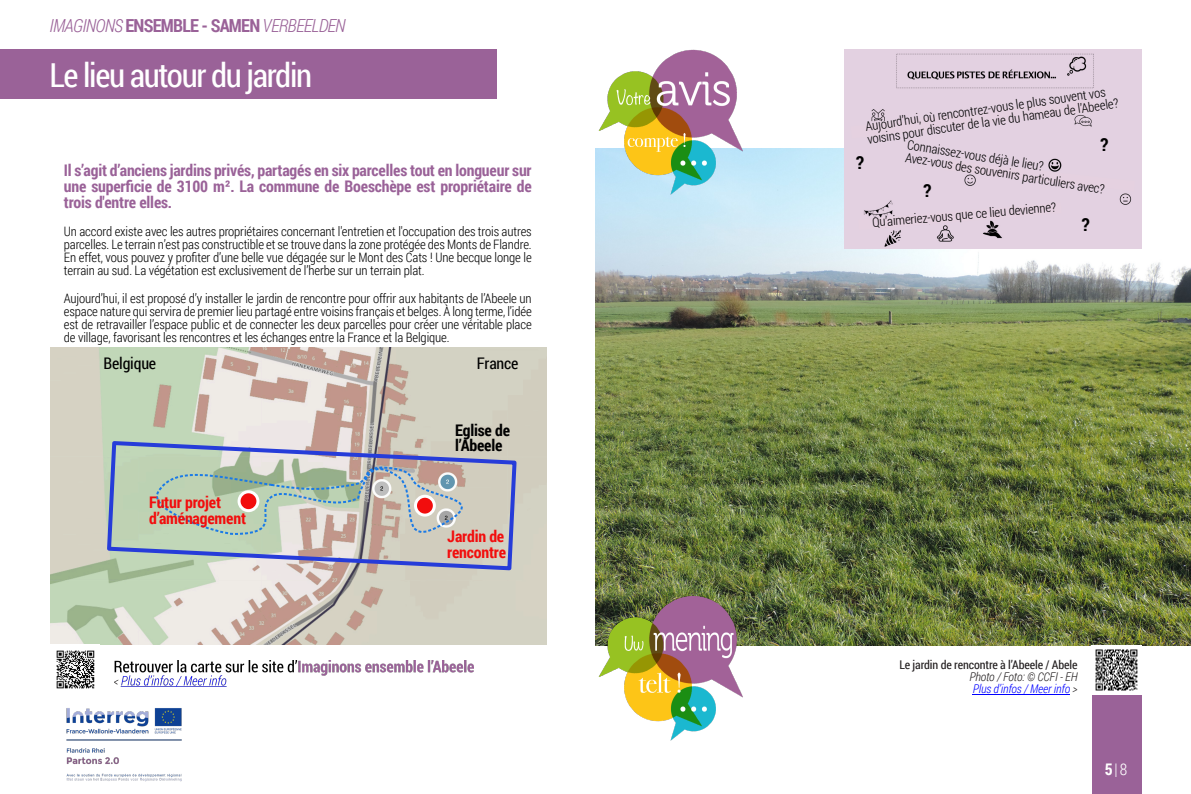
<style>
.page{position:relative;width:1191px;height:794px;background:#fff}
.page>*{position:absolute;margin:0;border:0;box-sizing:border-box;transform-origin:0 0}
.t1{font:33px "Roboto Condensed";letter-spacing:-.04em;color:#fff}
.t2{font:italic 300 18px "Roboto Condensed";letter-spacing:-.04em;color:#9a6298}
.t3{font:700 18px "Roboto Condensed";color:#000}
.t4{font:700 16px/16px "Roboto Condensed";letter-spacing:-.01em;color:#9a6298;text-align:justify}
.t5{font:700 16px/16px "Roboto Condensed";letter-spacing:-.01em;color:#f20d0d}
.t6{font:700 16px/15px "Roboto Condensed";letter-spacing:-.01em;color:#000}
.t7{font:16px "Roboto Condensed";letter-spacing:-.01em;color:#000}
.t8{font:300 16px "Roboto Condensed";color:#fff}
.t9{font:300 13px/13px "Roboto Condensed";letter-spacing:-.01em;color:#000;text-align:justify}
.t10{font:italic 300 12px/12px "Roboto Condensed";letter-spacing:-.01em;color:#231f20}
.t11{font:12px "Roboto Condensed";letter-spacing:-.01em;color:#231f20}
.s1{font-weight:700;font-style:normal}
.s2{color:#00f}
.s3{font-weight:700}
</style>
<div class="page">
<div style="left:0;top:50px;width:496px;height:49px;background:#9a6298"></div>
<img style="left:66px;top:708px;width:116px;height:74px">
<img style="left:51px;top:347px;width:495px;height:298px">
<svg style="left:105px;top:439px;width:414px;height:133px;background:#b8bdb9"></svg>
<img style="left:56px;top:650px;width:39px;height:39px">
<img style="left:114px;top:660px;width:359px;height:27px">
<div style="left:1091px;top:694px;width:50px;height:100px;background:#9a6298"></div>
<img style="left:595px;top:149px;width:596px;height:496px">
<hr style="left:972px;top:694px;width:98px;height:1px;background:#00f">
<img style="left:1095px;top:649px;width:43px;height:42px">
<img style="left:595px;top:50px;width:149px;height:148px">
<img style="left:595px;top:595px;width:149px;height:146px">
<div style="left:844px;top:50px;width:297px;height:198px;background:#e3d1e1"></div>
<div style="left:850px;top:99px;width:249px;height:39px;background:#e3d1e1"></div>
<div style="left:858px;top:202px;width:203px;height:28px;background:#e3d1e1"></div>
<div style="left:945px;top:160px;width:190px;height:31px;background:#e3d1e1"></div>
<h2 class="t2" style="left:50px;top:13px;width:297px">IMAGINONS <span class="s1">ENSEMBLE - SAMEN</span> VERBEELDEN</h2>
<h1 class="t1" style="left:50px;top:52px;width:264px">Le lieu autour du jardin</h1>
<p class="t4" style="left:64px;top:162px;width:469px">Il s’agit d’anciens jardins privés, partagés en six parcelles tout en longueur sur une superficie de 3100 m². La commune de Boeschèpe est propriétaire de trois d'entre elles.</p>
<p class="t9" style="left:64px;top:224px;width:469px">Un accord existe avec les autres propriétaires concernant l'entretien et l'occupation des trois autres parcelles. Le terrain n’est pas constructible et se trouve dans la zone protégée des Monts de Flandre.<br>En effet, vous pouvez y profiter d’une belle vue dégagée sur le Mont des Cats ! Une becque longe le terrain au sud. La végétation est exclusivement de l’herbe sur un terrain plat.</p>
<p class="t9" style="left:64px;top:291px;width:469px">Aujourd’hui, il est proposé d’y installer le jardin de rencontre pour offrir aux habitants de l’Abeele un espace nature qui servira de premier lieu partagé entre voisins français et belges. À long terme, l’idée est de retravailler l’espace public et de connecter les deux parcelles pour créer une véritable place de village, favorisant les rencontres et les échanges entre la France et la Belgique.</p>
<p class="t7" style="left:103px;top:352px;width:54px">Belgique</p>
<p class="t7" style="left:477px;top:352px;width:43px">France</p>
<p class="t5" style="left:149px;top:494px;width:98px">Futur projet d’aménagement</p>
<p class="t6" style="left:455px;top:422px;width:56px">Eglise de l’Abeele</p>
<p class="t5" style="left:447px;top:528px;width:60px">Jardin de rencontre</p>
<p class="t9" style="left:864px;top:119px;width:255px;rotate:-8deg">Aujourd’hui, où rencontrez-vous le plus souvent vos voisins pour discuter de la vie du hameau de l’Abeele?</p>
<h2 class="t3" style="left:1100px;top:132px;width:9px">?</h2>
<p class="t9" style="left:908px;top:137px;width:203px;rotate:9deg">Connaissez-vous déjà le lieu?<br>Avez-vous des souvenirs particuliers avec?</p>
<h2 class="t3" style="left:856px;top:150px;width:9px">?</h2>
<h2 class="t3" style="left:923px;top:178px;width:9px">?</h2>
<p class="t9" style="left:871px;top:216px;width:186px;rotate:-5deg">Qu’aimeriez-vous que ce lieu devienne?</p>
<h2 class="t3" style="left:1081px;top:212px;width:9px">?</h2>
<p class="t11" style="left:899px;top:656px;width:180px">Le jardin de rencontre à l’Abeele / Abele</p>
<p class="t10" style="left:969px;top:670px;width:110px">Photo / Foto: © CCFI - EH<br><span class="s2">Plus d’infos / Meer info</span> &gt;</p>
<p class="t8" style="left:1104px;top:758px;width:24px"><span class="s3">5</span>|8</p>
</div>
